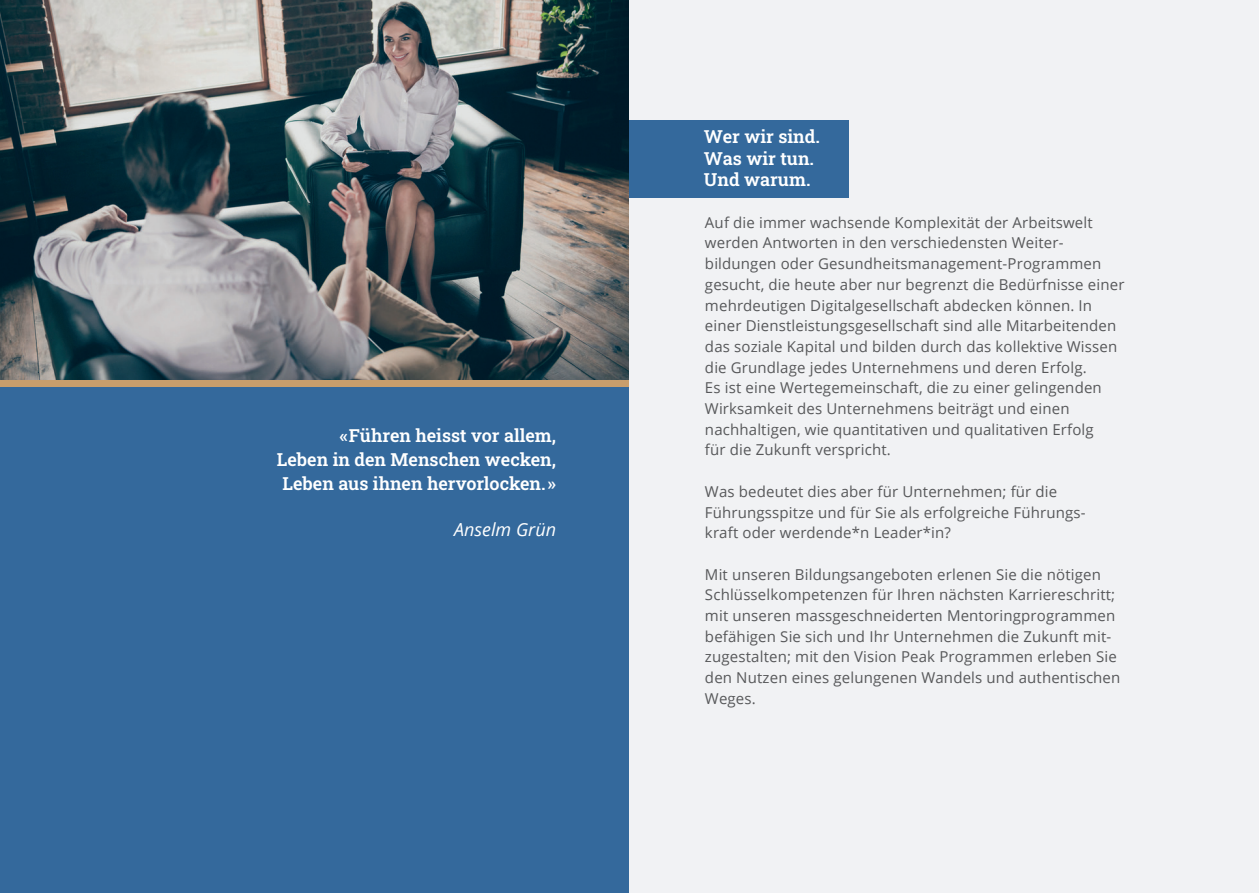
<style>
.page{position:relative;width:1259px;height:893px;background:#fff}
.page>*{position:absolute;margin:0;border:0;box-sizing:border-box;transform-origin:0 0}
.t1{font:600 18px "Roboto Slab";color:#fff}
.t2{font:italic 18px "Open Sans";color:#fff}
.t3{font:15px/20.7px "Open Sans";letter-spacing:.01em;color:#57585a}
</style>
<div class="page">
<img style="left:0;top:0;width:629px;height:381px">
<div style="left:0;top:381px;width:629px;height:512px;background:#34699c"></div>
<div style="left:0;top:381px;width:629px;height:6px;background:#c89e6c"></div>
<div style="left:629px;top:0;width:630px;height:893px;background:#f1f2f4"></div>
<div style="left:629px;top:120px;width:219px;height:78px;background:#34699c"></div>
<p class="t1" style="left:340px;top:423px;width:218px">« Führen heisst vor allem,</p>
<p class="t1" style="left:277px;top:447px;width:281px">Leben in den Menschen wecken,</p>
<p class="t1" style="left:282px;top:471px;width:275px">Leben aus ihnen hervorlocken. »</p>
<p class="t2" style="left:454px;top:517px;width:103px">Anselm Grün</p>
<p class="t1" style="left:704px;top:124px;width:117px">Wer wir sind.</p>
<p class="t1" style="left:704px;top:146px;width:112px">Was wir tun.</p>
<p class="t1" style="left:704px;top:168px;width:108px">Und warum.</p>
<p class="t3" style="left:705px;top:212px;width:421px">Auf die immer wachsende Komplexität der Arbeitswelt werden Antworten in den verschiedensten Weiter&shy;bildungen oder Gesundheitsmanagement-Programmen gesucht, die heute aber nur begrenzt die Bedürfnisse einer mehrdeutigen Digitalgesellschaft abdecken können. In einer Dienstleistungsgesellschaft sind alle Mitarbeitenden das soziale Kapital und bilden durch das kollektive Wissen die Grundlage jedes Unternehmens und deren Erfolg.<br>Es ist eine Wertegemeinschaft, die zu einer gelingenden Wirksamkeit des Unternehmens beiträgt und einen nachhaltigen, wie quantitativen und qualitativen Erfolg<br>für die Zukunft verspricht.</p>
<p class="t3" style="left:705px;top:481px;width:382px">Was bedeutet dies aber für Unternehmen; für die<br>Führungsspitze und für Sie als erfolgreiche Führungs&shy;kraft oder werdende*n Leader*in?</p>
<p class="t3" style="left:705px;top:563px;width:417px">Mit unseren Bildungsangeboten erlenen Sie die nötigen Schlüsselkompetenzen für Ihren nächsten Karriereschritt; mit unseren massgeschneiderten Mentoringprogrammen befähigen Sie sich und Ihr Unternehmen die Zukunft mit&shy;zugestalten; mit den Vision Peak Programmen erleben Sie den Nutzen eines gelungenen Wandels und authentischen Weges.</p>
</div>
